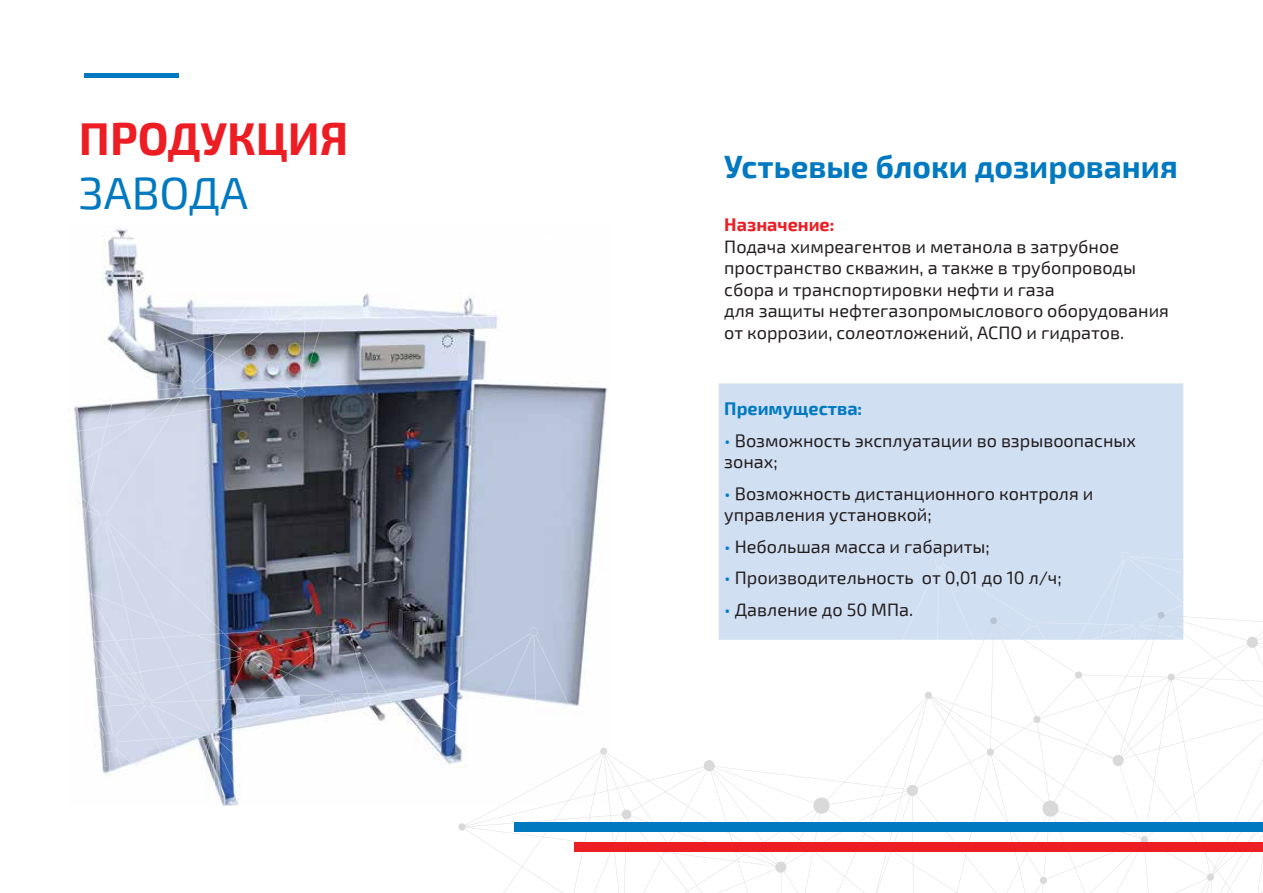
<style>
.page{position:relative;width:1263px;height:893px;background:#fff}
.page>*{position:absolute;margin:0;border:0;box-sizing:border-box;transform-origin:0 0}
.t1{font:700 45px "Exo 2";color:#ed1d24}
.t2{font:45px "Exo 2";color:#0079c1}
.t3{font:700 31.5px "Exo 2";color:#0079c1}
.t4{font:18px/21.6px "Exo 2";color:#231f20}
.t5{font:700 18px "Exo 2";color:#0079c1}
.t6{font:700 18px "Exo 2";color:#ed1d24}
.s1{color:#0079c1}
</style>
<div class="page">
<svg style="left:458px;top:616px;width:805px;height:277px"></svg>
<img style="left:167px;top:331px;width:196px;height:291px">
<img style="left:363px;top:331px;width:246px;height:355px">
<img style="left:73px;top:228px;width:242px;height:208px">
<img style="left:314px;top:228px;width:187px;height:103px">
<img style="left:314px;top:330px;width:6px;height:21px">
<img style="left:456px;top:330px;width:42px;height:17px">
<img style="left:76px;top:436px;width:91px;height:338px">
<img style="left:166px;top:578px;width:50px;height:206px">
<img style="left:215px;top:622px;width:149px;height:183px">
<img style="left:462px;top:628px;width:99px;height:177px">
<img style="left:363px;top:652px;width:100px;height:153px">
<img style="left:560px;top:686px;width:49px;height:62px">
<img style="left:501px;top:748px;width:108px;height:57px">
<div style="left:719px;top:383px;width:464px;height:257px;background:#d1dff2"></div>
<div style="left:902px;top:552px;width:281px;height:88px;background:#d1dff2"></div>
<div style="left:514px;top:823px;width:749px;height:9px;background:#0079c1"></div>
<div style="left:574px;top:843px;width:689px;height:9px;background:#ed1d24"></div>
<div style="left:84px;top:73px;width:94px;height:5px;background:#0079c1"></div>
<h1 class="t1" style="left:79px;top:113px;width:271px">ПРОДУКЦИЯ</h1>
<h1 class="t2" style="left:79px;top:167px;width:171px">ЗАВОДА</h1>
<h2 class="t3" style="left:724px;top:148px;width:455px">Устьевые блоки дозирования</h2>
<p class="t6" style="left:724px;top:214px;width:112px">Назначение:</p>
<p class="t4" style="left:724px;top:236px;width:446px">Подача химреагентов и метанола в затрубное пространство скважин, а также в трубопроводы сбора и транспортировки нефти и газа<br>для защиты нефтегазопромыслового оборудования от коррозии, солеотложений, АСПО и гидратов.</p>
<p class="t5" style="left:724px;top:398px;width:140px">Преимущества:</p>
<p class="t4" style="left:724px;top:430px;width:413px"><span class="s1">•</span> Возможность эксплуатации во взрывоопасных зонах;</p>
<p class="t4" style="left:724px;top:483px;width:371px"><span class="s1">•</span> Возможность дистанционного контроля и управления установкой;</p>
<p class="t4" style="left:724px;top:536px;width:267px"><span class="s1">•</span> Небольшая масса и габариты;</p>
<p class="t4" style="left:724px;top:568px;width:339px"><span class="s1">•</span> Производительность от 0,01 до 10 л/ч;</p>
<p class="t4" style="left:724px;top:599px;width:190px"><span class="s1">•</span> Давление до 50 МПа.</p>
</div>
